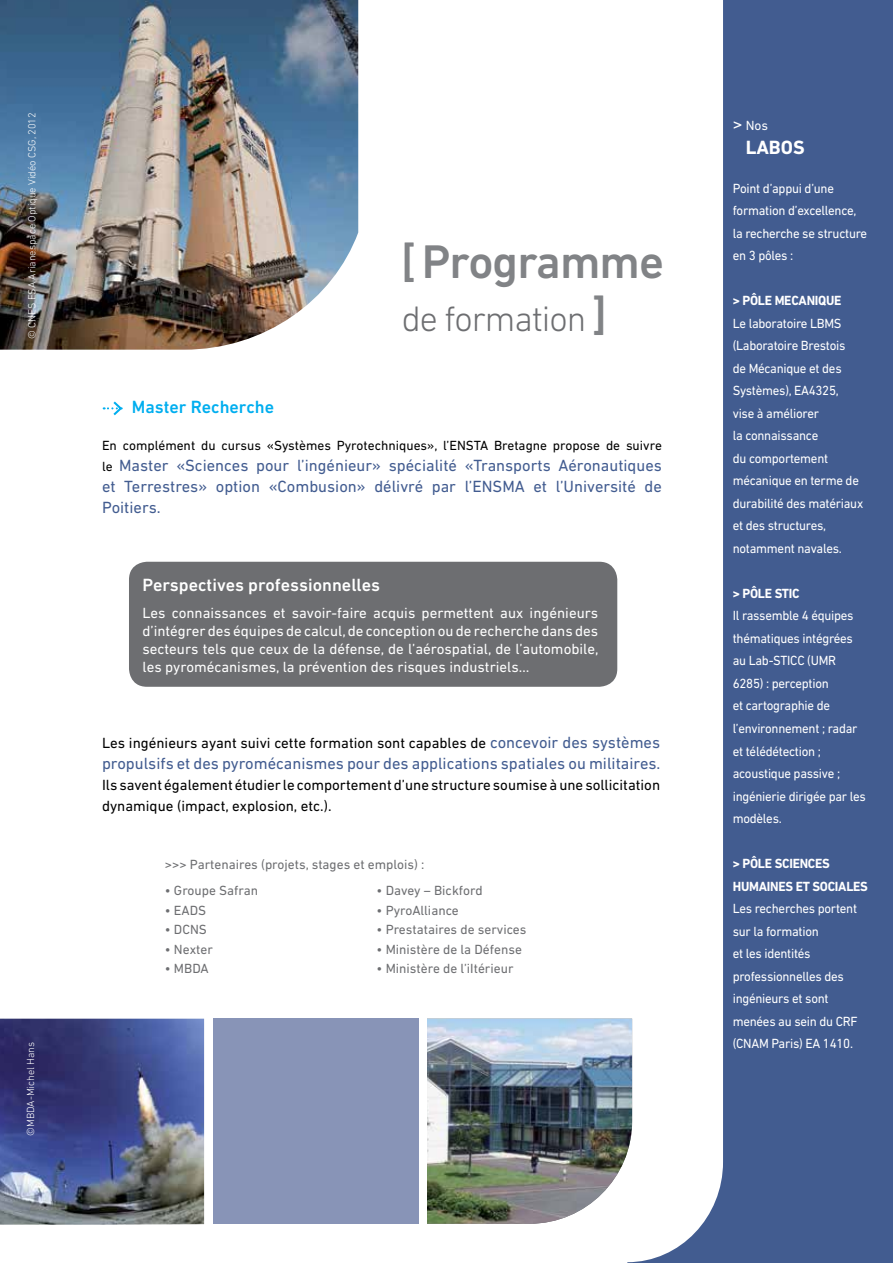
<style>
.page{position:relative;width:893px;height:1263px;background:#fff}
.page>*{position:absolute;margin:0;border:0;box-sizing:border-box;transform-origin:0 0}
.t1{font:500 48px "DIN Next LT Pro";letter-spacing:-.02em;color:#818386}
.t2{font:300 36px "DIN Next LT Pro";letter-spacing:-.03em;color:#6d6e71}
.t3{font:700 19.5px "DIN Next LT Pro";color:#fff}
.t4{font:500 18px "DIN Next LT Pro";color:#fff}
.t5{font:500 18px "DIN Next LT Pro";color:#00aeef}
.t6{font:16.5px/21px "DIN Next LT Pro";color:#425c90;text-align:justify}
.t7{font:15px/18px "DIN Next LT Pro";color:#fff;text-align:justify}
.t8{font:15px/21px "DIN Next LT Pro";color:#000}
.t9{font:13.5px/22.5px "DIN Next LT Pro";letter-spacing:-.02em;color:#fff;scale:.96 1}
.t10{font:13.5px "DIN Next LT Pro";color:#6d6e71}
.t11{font:13.5px "DIN Next LT Pro";color:#000}
.t12{font:700 13.5px/22.5px "DIN Next LT Pro";letter-spacing:-.02em;color:#fff;scale:.96 1}
.t13{font:13.5px "DIN Next LT Pro";letter-spacing:-.02em;color:#fff}
.t14{font:300 10.5px "DIN Next LT Pro";color:#fff}
.s1{font-weight:500;font-size:48px;color:#818386}
.s2{font-size:13.5px;color:#000}
.s3{font-size:16.5px;color:#425c90}
.s4{font-size:18px}
</style>
<div class="page">
<svg style="left:627px;top:0;width:266px;height:1263px;fill:#425c90"></svg>
<div style="left:102px;top:399px;width:560px;height:115px;background:#fff"></div>
<div style="left:213px;top:1019px;width:206px;height:205px;background:#8894b7"></div>
<img style="left:427px;top:1019px;width:205px;height:205px">
<img style="left:0;top:1019px;width:204px;height:206px">
<img style="left:0;top:0;width:358px;height:350px">
<svg style="left:104px;top:401px;width:19px;height:15px"></svg>
<div style="left:129px;top:562px;width:488px;height:125px;background:#6d6e71;border-radius:18px"></div>
<p class="t14" style="left:26px;top:339px;width:228px;rotate:-90deg">© CNES ESA Arianespace Optique Vidéo CSG, 2012</p>
<p class="t14" style="left:24px;top:1136px;width:95px;rotate:-90deg">©MBDA-Michel Hans</p>
<h1 class="t1" style="left:402px;top:234px;width:264px">[ Programme</h1>
<h2 class="t2" style="left:402px;top:298px;width:206px">de formation <span class="s1">]</span></h2>
<h3 class="t5" style="left:132px;top:396px;width:144px">Master Recherche</h3>
<p class="t11" style="left:102px;top:438px;width:561px">En complément du cursus «Systèmes Pyrotechniques», l’ENSTA Bretagne propose de suivre</p>
<p class="t6" style="left:102px;top:455px;width:561px"><span class="s2">le</span> Master «Sciences pour l’ingénieur» spécialité «Transports Aéronautiques et Terrestres» option «Combusion» délivré par l’ENSMA et l’U niversité de Poitiers.</p>
<h3 class="t4" style="left:143px;top:574px;width:239px">Perspectives professionnelles</h3>
<p class="t7" style="left:142px;top:603px;width:458px">Les connaissances et savoir-faire acquis permettent aux ingénieurs d’intégrer des équipes de calcul, de conception ou de recherche dans des secteurs tels que ceux de la défense, de l’aérospatial, de l’automobile, les pyromécanismes, la prévention des risques industriels…</p>
<p class="t8" style="left:102px;top:732px;width:560px">Les ingénieurs ayant suivi cette formation sont capables de <span class="s3">concevoir des systèmes</span></p>
<p class="t6" style="left:102px;top:752px;width:560px">propulsifs et des pyromécanismes pour des applications spatiales ou militaires.</p>
<p class="t8" style="left:102px;top:774px;width:560px">Ils savent également étudier le comportement d’une structure soumise à une sollicitation dynamique (impact, explosion, etc.).</p>
<p class="t10" style="left:165px;top:856px;width:261px">&gt;&gt;&gt; Partenaires (projets, stages et emplois) :</p>
<p class="t10" style="left:165px;top:883px;width:95px">• Groupe Safran</p>
<p class="t10" style="left:165px;top:902px;width:43px">• EADS</p>
<p class="t10" style="left:165px;top:922px;width:44px">• DCNS</p>
<p class="t10" style="left:165px;top:941px;width:50px">• Nexter</p>
<p class="t10" style="left:165px;top:961px;width:45px">• MBDA</p>
<p class="t10" style="left:376px;top:883px;width:108px">• Davey – Bickford</p>
<p class="t10" style="left:376px;top:902px;width:84px">• PyroAlliance</p>
<p class="t10" style="left:376px;top:922px;width:151px">• Prestataires de services</p>
<p class="t10" style="left:376px;top:941px;width:147px">• Ministère de la Défense</p>
<p class="t10" style="left:376px;top:961px;width:139px">• Ministère de l’iItérieur</p>
<p class="t13" style="left:733px;top:118px;width:37px"><span class="s4">&gt;</span> Nos</p>
<h3 class="t3" style="left:746px;top:136px;width:61px">LABOS</h3>
<p class="t9" style="left:733px;top:177px;width:142px">Point d’appui d’une formation d’excellence, la recherche se structure en 3 pôles :</p>
<p class="t12" style="left:733px;top:289px;width:115px">&gt; PÔLE MECANIQUE</p>
<p class="t9" style="left:733px;top:312px;width:137px">Le laboratoire LBMS (Laboratoire Brestois<br>de Mécanique et des<br>Systèmes), EA4325, vise à améliorer<br>la connaissance<br>du comportement mécanique en terme de durabilité des matériaux et des structures, notamment navales.</p>
<p class="t12" style="left:733px;top:582px;width:71px">&gt; PÔLE STIC</p>
<p class="t9" style="left:733px;top:604px;width:140px">Il rassemble 4 équipes thématiques intégrées au Lab-STICC (U MR<br>6285) : perception<br>et cartographie de l’environnement ; radar et télédétection ; acoustique passive ; ingénierie dirigée par les modèles.</p>
<p class="t12" style="left:733px;top:852px;width:52px">&gt; PÔLE SCIENCES<br>HUMAINES</p>
<p class="t12" style="left:796px;top:875px;width:26px">ET SOCIALES</p>
<p class="t9" style="left:733px;top:897px;width:132px">Les recherches portent sur la formation<br>et les identités professionnelles des ingénieurs et sont menées au sein du CRF (CNAM Paris) EA 1410.</p>
</div>
